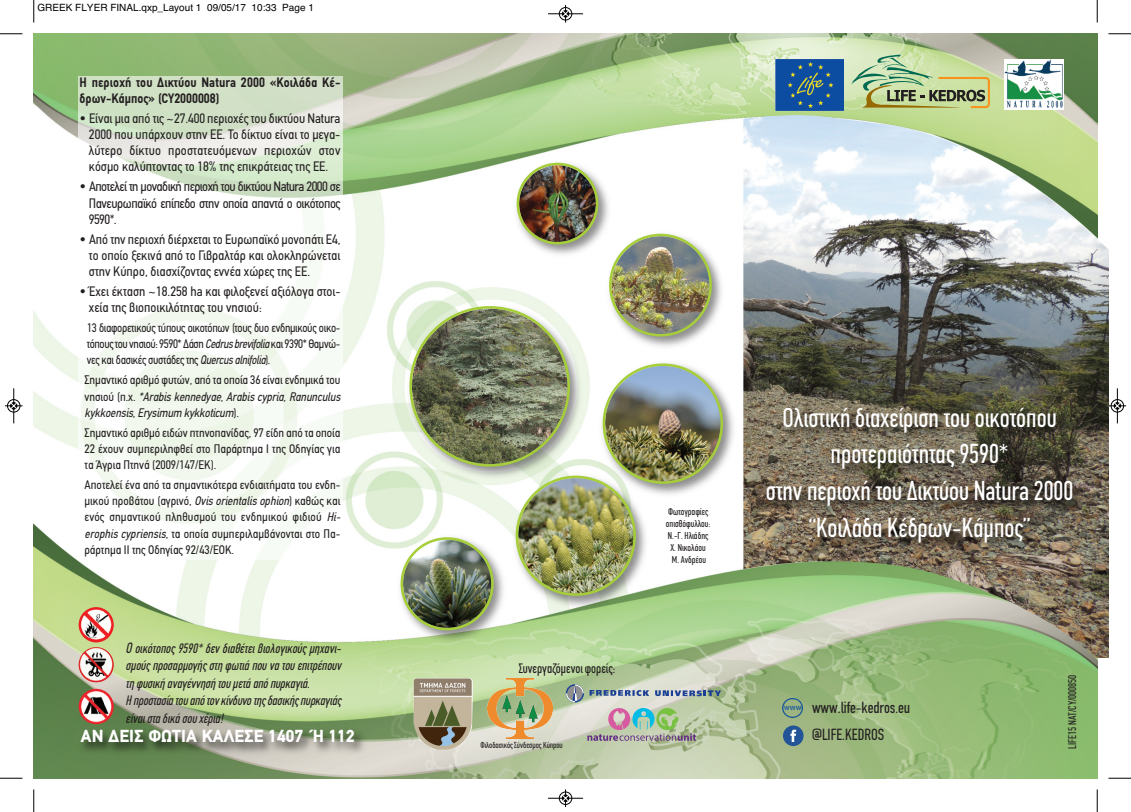
<style>
.page{position:relative;width:1131px;height:812px;background:#fff}
.page>*{position:absolute;margin:0;border:0;box-sizing:border-box;transform-origin:0 0}
.t1{font:27.5px/36.8px "PF Din Text Compressed";color:#fff;text-align:center}
.t2{font:900 17.5px "PF Din Text";letter-spacing:.01em;color:#fff}
.t3{font:16.25px/27px "PF Din Text Compressed";color:#231f20}
.t4{font:13.75px/16.2px "PF Din Text Condensed";color:#231f20;text-align:justify}
.t5{font:italic 13.75px/17.6px "PF Din Text Compressed";color:#231f20}
.t6{font:700 13.75px/16.2px "PF Din Text Condensed";letter-spacing:.01em;color:#231f20}
.t7{font:13.75px "PF Din Text Compressed";color:#231f20}
.t8{font:12.5px/16.2px "PF Din Text Condensed";color:#231f20;text-align:justify}
.t9{font:12.5px/16.2px "PF Din Text Condensed";color:#231f20;text-align:justify;scale:.95 1}
.t10{font:italic 12.5px/16.2px "PF Din Text Condensed";letter-spacing:-.01em;color:#231f20;text-align:justify}
.t11{font:11.25px "PF Din Text Compressed";color:#231f20}
.t12{font:10px/12px "PF Din Text Compressed";color:#231f20;text-align:center}
.t13{font:10px "Helvetica";color:#000}
.t14{font:8.75px "PF Din Text Compressed";color:#231f20}
.s1{font-style:italic}
.s2{font-style:normal}
.s3{font-size:15px}
</style>
<div class="page">
<img style="left:34px;top:34px;width:1063px;height:744px">
<div style="left:78px;top:76px;width:264px;height:483px;background:#fff;opacity:.6"></div>
<img style="left:743px;top:115px;width:365px;height:542px">
<img style="left:741px;top:398px;width:367px;height:172px">
<svg style="left:851px;top:55px;width:140px;height:54px;background:#b3c490"></svg>
<img style="left:775px;top:59px;width:68px;height:51px">
<img style="left:1004px;top:59px;width:59px;height:51px">
<img style="left:413px;top:678px;width:60px;height:71px">
<svg style="left:566px;top:684px;width:83px;height:18px"></svg>
<svg style="left:655px;top:690px;width:66px;height:6px"></svg>
<img style="left:723px;top:229px;width:4px;height:124px">
<img style="left:511px;top:157px;width:103px;height:6px">
<img style="left:395px;top:532px;width:114px;height:114px">
<img style="left:723px;top:358px;width:16px;height:142px">
<img style="left:400px;top:163px;width:323px;height:467px">
<img style="left:783px;top:698px;width:19px;height:19px">
<div style="left:783px;top:725px;width:20px;height:21px;background:#225497;border-radius:50%"></div>
<svg style="left:790px;top:729px;width:6px;height:13px"></svg>
<img style="left:73px;top:722px;width:322px;height:57px">
<img style="left:79px;top:607px;width:35px;height:35px">
<img style="left:79px;top:647px;width:35px;height:35px">
<img style="left:79px;top:688px;width:35px;height:36px">
<svg style="left:587px;top:708px;width:109px;height:33px;background:#aeb8aa"></svg>
<img style="left:487px;top:678px;width:66px;height:60px">
<svg style="left:33px;top:0;width:2px;height:23px"></svg>
<svg style="left:0;top:33px;width:22px;height:2px"></svg>
<svg style="left:1096px;top:0;width:2px;height:23px"></svg>
<svg style="left:1108px;top:33px;width:22px;height:2px"></svg>
<svg style="left:33px;top:789px;width:2px;height:23px"></svg>
<svg style="left:0;top:777px;width:22px;height:2px"></svg>
<svg style="left:1096px;top:789px;width:2px;height:23px"></svg>
<svg style="left:1108px;top:777px;width:22px;height:2px"></svg>
<hr style="left:548px;top:14px;width:35px;height:1px;background:#000">
<div style="left:559px;top:7px;width:13px;height:13px;border:1px solid #000;border-radius:50%"></div>
<svg style="left:562px;top:5px;width:6px;height:18px"></svg>
<div style="left:559px;top:791px;width:13px;height:14px;border:1px solid #fff;border-radius:50%"></div>
<hr style="left:548px;top:798px;width:35px;height:1px;background:#000">
<div style="left:559px;top:791px;width:13px;height:13px;border:1px solid #000;border-radius:50%"></div>
<svg style="left:562px;top:789px;width:6px;height:18px"></svg>
<hr style="left:14px;top:388px;width:1px;height:35px;background:#000">
<div style="left:7px;top:399px;width:13px;height:13px;border:1px solid #000;border-radius:50%"></div>
<svg style="left:5px;top:402px;width:17px;height:7px"></svg>
<div style="left:1110px;top:399px;width:14px;height:13px;border:1px solid #fff;border-radius:50%"></div>
<hr style="left:1117px;top:388px;width:1px;height:35px;background:#000">
<div style="left:1110px;top:399px;width:13px;height:13px;border:1px solid #000;border-radius:50%"></div>
<svg style="left:1108px;top:402px;width:18px;height:7px"></svg>
<p class="t13" style="left:38px;top:2px;width:278px">GREEK FLYER FINAL.qxp_Layout 1 09/05/17 10:33 Page 1</p>
<p class="t6" style="left:80px;top:74px;width:262px">Η περιοχή του Δικτύου Natura 2000 «Κοιλάδα Κέ&shy;δρων-Κάμπος» (CY2000008)</p>
<p class="t4" style="left:89px;top:110px;width:253px;text-indent:-9px">• Είναι μια από τις ~27.400 περιοχές του δικτύου Natura 2000 που υπάρχουν στην ΕΕ. Το δίκτυο είναι το μεγα&shy;λύτερο δίκτυο προστατευόμενων περιοχών στον κόσμο καλύπτοντας το 18% της επικράτειας της ΕΕ.</p>
<p class="t4" style="left:89px;top:178px;width:253px;text-indent:-9px">• Αποτελεί τη μοναδική περιοχή του δικτύου Natura 2000 σε Πανευρωπαϊκό επίπεδο στην οποία απαντά ο οικότοπος 9590*.</p>
<p class="t4" style="left:89px;top:231px;width:253px;text-indent:-9px">• Από την περιοχή διέρχεται το Ευρωπαϊκό μονοπάτι Ε4, το οποίο ξεκινά από το Γιβραλτάρ και ολοκληρώνεται στην Κύπρο, διασχίζοντας εννέα χώρες της ΕE.</p>
<p class="t4" style="left:89px;top:283px;width:253px;text-indent:-9px">• Έχει έκταση ~18.258 ha και φιλοξενεί αξιόλογα στοι&shy;χεία της βιοποικιλότητας του νησιού:</p>
<p class="t9" style="left:87px;top:319px;width:268px">13 διαφορετικούς τύπους οικοτόπων (τους δυο ενδημικούς οικο&shy;τόπουςτου νησιού: 9590*Δάση<span class="s1">Cedrus brevifolia</span> και 9390*Θαμνώ&shy;νες και δασικές συστάδες της <span class="s1">Quercus alnifolia</span>).</p>
<p class="t10" style="left:85px;top:372px;width:257px"><span class="s2">Σημαντικό αριθμό φυτών, από τα οποία 36 είναι ενδημικά του νησιού (π.χ.</span> *Arabis kennedyae, Arabis cypria, Ranunculus kykkoensis, Erysimum kykkoticum<span class="s2">).</span></p>
<p class="t8" style="left:85px;top:424px;width:257px">Σημαντικό αριθμό ειδών πτηνοπανίδας, 97 είδη από τα οποία 22 έχουν συμπεριληφθεί στο Παράρτημα Ι της Οδηγίας για τα Άγρια Πτηνά (2009/147/ΕΚ).</p>
<p class="t8" style="left:84px;top:476px;width:257px;text-align:left">Αποτελεί ένα από τα σημαντικότερα ενδιαιτήματα του ενδη&shy;μικού προβάτου (αγρινό, <span class="s1">Ovis orientalis ophion</span>) καθώς και ενός σημαντικού πληθυσμού του ενδημικού φιδιού <span class="s1">Hi&shy;erophis cypriensis</span>, τα οποία συμπεριλαμβάνονται στο Πα&shy;ράρτημα ΙΙ της Οδηγίας 92/43/ΕΟΚ.</p>
<p class="t5" style="left:126px;top:639px;width:217px"><span class="s3">Ο</span> οικότοπος 9590* δεν διαθέτει βιολογικούς μηχανι&shy;σμούς προσαρμογής στη φωτιά που να του επιτρέπουν τη φυσική αναγέννησή του μετά από πυρκαγιά.<br>H προστασίατουαπότονκίνδυνοτηςδασικήςπυρκαγιάς είναι στα δικά σου χέρια!</p>
<p class="t2" style="left:81px;top:726px;width:275px">AΝ ΔΕΙΣ ΦΩΤΙΑ ΚΑΛΕΣΕ 1407 Ή 112</p>
<p class="t7" style="left:518px;top:660px;width:98px">Συνεργαζόμενοι φορείς:</p>
<p class="t14" style="left:480px;top:740px;width:84px">ΦιλοδασικόςΣύνδεσμος Κύπρου</p>
<p class="t12" style="left:666px;top:505px;width:46px">Φωτογραφίες οπισθόφυλλου:<br>Ν.-Γ. Ηλιάδης<br>Χ. Νικολάου<br>Μ. Ανδρέου</p>
<h1 class="t1" style="left:765px;top:399px;width:309px">Ολιστική διαχείριση του οικοτόπου προτεραιότητας 9590*<br>στην περιοχή του Δικτύου Natura 2000 “Κοιλάδα Kέδρων-Κάμπος”</h1>
<p class="t3" style="left:812px;top:694px;width:100px">www.life-kedros.eu @LIFE.KEDROS</p>
<p class="t11" style="left:1065px;top:749px;width:76px;rotate:-90deg">LIFE15 NAT/CY/000850</p>
</div>
